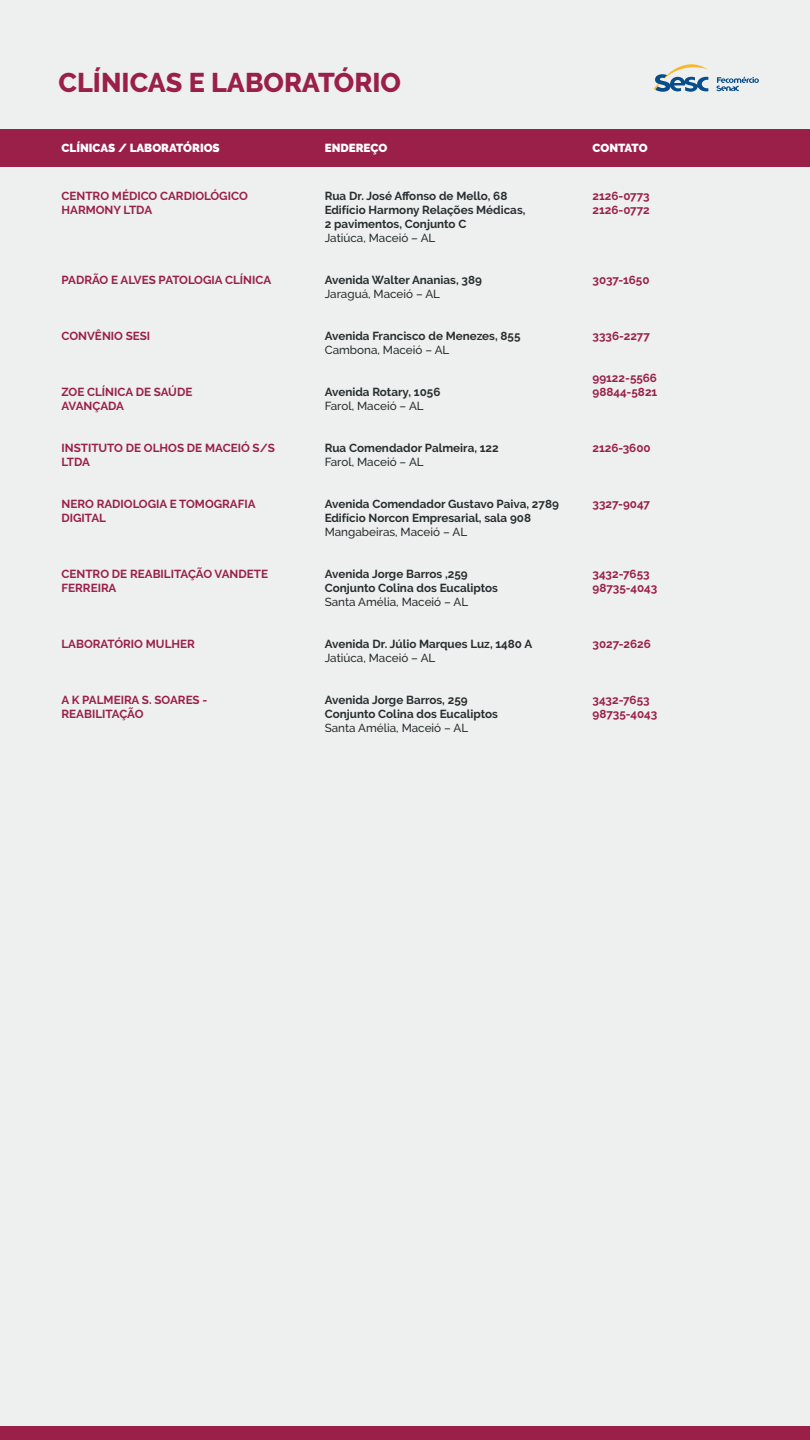
<style>
.page{position:relative;width:810px;height:1440px;background:#eef0ef}
.page>*{position:absolute;margin:0;border:0;box-sizing:border-box;transform-origin:0 0}
.t1{font:800 27px "Raleway";color:#9a2049}
.t2{font:700 11.62px/14px "Raleway";color:#282f30}
.t3{font:700 11.62px/14px "Raleway";color:#9a2049}
.t4{font:500 11.62px "Raleway";color:#282f30}
.t5{font:900 11.62px "Raleway";color:#fff}
</style>
<div class="page">
<div style="left:0;top:1427px;width:810px;height:13px;background:#9a2049"></div>
<div style="left:0;top:129px;width:810px;height:38px;background:#9a2049"></div>
<svg style="left:716px;top:77px;width:43px;height:14px"></svg>
<svg style="left:654px;top:64px;width:54px;height:28px"></svg>
<h1 class="t1" style="left:59px;top:68px;width:344px">CLÍNICAS E LABORATÓRIO</h1>
<p class="t5" style="left:62px;top:141px;width:160px">CLÍNICAS / LABORATÓRIOS</p>
<p class="t5" style="left:325px;top:141px;width:64px">ENDEREÇO</p>
<p class="t5" style="left:593px;top:141px;width:57px">CONTATO</p>
<p class="t3" style="left:61px;top:189px;width:188px">CENTRO MÉDICO CARDIOLÓGICO<br>HARMONY LTDA</p>
<p class="t2" style="left:325px;top:189px;width:202px">Rua Dr. José Affonso de Mello, 68<br>Edifício Harmony Relações Médicas,<br>2 pavimentos, Conjunto C</p>
<p class="t4" style="left:325px;top:231px;width:112px">Jatiúca, Maceió – AL</p>
<p class="t2" style="left:325px;top:273px;width:159px">Avenida Walter Ananias, 389</p>
<p class="t4" style="left:325px;top:287px;width:117px">Jaraguá, Maceió – AL</p>
<p class="t2" style="left:325px;top:329px;width:197px">Avenida Francisco de Menezes, 855</p>
<p class="t4" style="left:325px;top:343px;width:126px">Cambona, Maceió – AL</p>
<p class="t2" style="left:325px;top:385px;width:117px">Avenida Rotary, 1056</p>
<p class="t4" style="left:325px;top:399px;width:100px">Farol, Maceió – AL</p>
<p class="t2" style="left:325px;top:441px;width:176px">Rua Comendador Palmeira, 122</p>
<p class="t4" style="left:325px;top:455px;width:100px">Farol, Maceió – AL</p>
<p class="t2" style="left:325px;top:497px;width:236px">Avenida Comendador Gustavo Paiva, 2789<br>Edifício Norcon Empresarial, sala 908</p>
<p class="t4" style="left:325px;top:525px;width:144px">Mangabeiras, Maceió – AL</p>
<p class="t2" style="left:325px;top:567px;width:175px">Avenida Jorge Barros ,259<br>Conjunto Colina dos Eucaliptos</p>
<p class="t4" style="left:325px;top:595px;width:145px">Santa Amélia, Maceió – AL</p>
<p class="t2" style="left:325px;top:637px;width:209px">Avenida Dr. Júlio Marques Luz, 1480 A</p>
<p class="t4" style="left:325px;top:651px;width:112px">Jatiúca, Maceió – AL</p>
<p class="t2" style="left:325px;top:693px;width:175px">Avenida Jorge Barros, 259<br>Conjunto Colina dos Eucaliptos</p>
<p class="t4" style="left:325px;top:721px;width:145px">Santa Amélia, Maceió – AL</p>
<p class="t3" style="left:593px;top:189px;width:59px">2126-0773<br>2126-0772</p>
<p class="t3" style="left:61px;top:273px;width:211px">PADRÃO E ALVES PATOLOGIA CLÍNICA</p>
<p class="t3" style="left:593px;top:273px;width:59px">3037-1650</p>
<p class="t3" style="left:61px;top:329px;width:90px">CONVÊNIO SESI</p>
<p class="t3" style="left:593px;top:329px;width:59px">3336-2277</p>
<p class="t3" style="left:593px;top:371px;width:66px">99122-5566<br>98844-5821</p>
<p class="t3" style="left:61px;top:385px;width:132px">ZOE CLÍNICA DE SAÚDE<br>AVANÇADA</p>
<p class="t3" style="left:61px;top:441px;width:215px">INSTITUTO DE OLHOS DE MACEIÓ S/S<br>LTDA</p>
<p class="t3" style="left:61px;top:497px;width:196px">NERO RADIOLOGIA E TOMOGRAFIA<br>DIGITAL</p>
<p class="t3" style="left:593px;top:441px;width:60px">2126-3600</p>
<p class="t3" style="left:593px;top:497px;width:59px">3327-9047</p>
<p class="t3" style="left:61px;top:567px;width:208px">CENTRO DE REABILITAÇÃO VANDETE<br>FERREIRA</p>
<p class="t3" style="left:593px;top:567px;width:66px">3432-7653<br>98735-4043</p>
<p class="t3" style="left:61px;top:637px;width:135px">LABORATÓRIO MULHER</p>
<p class="t3" style="left:593px;top:637px;width:60px">3027-2626</p>
<p class="t3" style="left:593px;top:693px;width:66px">3432-7653<br>98735-4043</p>
<p class="t3" style="left:61px;top:693px;width:147px">A K PALMEIRA S. SOARES -<br>REABILITAÇÃO</p>
</div>
